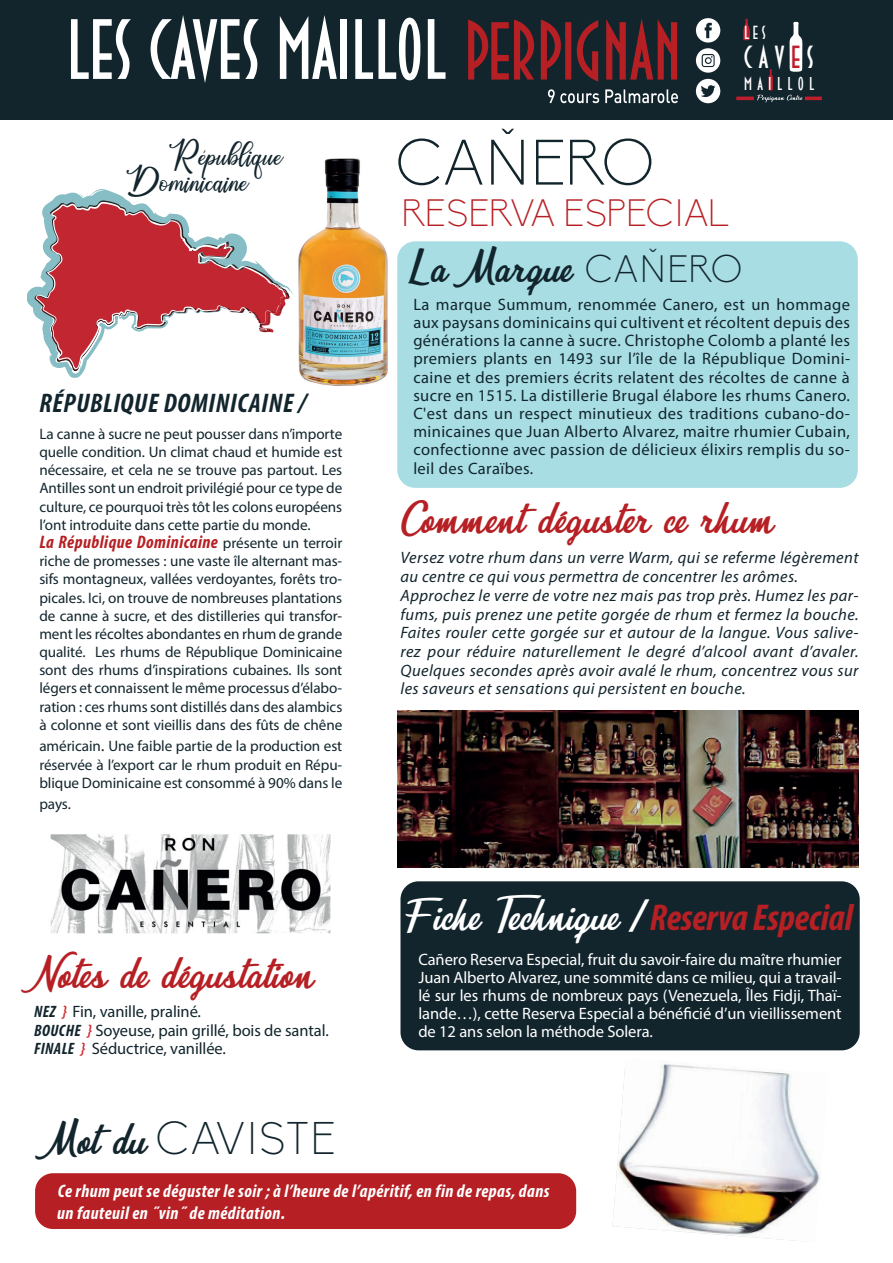
<style>
.page{position:relative;width:893px;height:1263px;background:#fff}
.page>*{position:absolute;margin:0;border:0;box-sizing:border-box;transform-origin:0 0}
.t1{font:84.9px "Deco Tech TL";color:#fff}
.t2{font:300 63px "Biko";letter-spacing:-.02em;color:#12252d}
.t3{font:45px "Mirella";color:#b62024}
.t4{font:45px "Mirella";color:#12252d}
.t5{font:300 45px "Biko";letter-spacing:.005em;color:#12252d}
.t6{font:italic 700 condensed 37.5px "Myriad Pro";letter-spacing:-.005em;color:#b62024}
.t7{font:300 37.5px "Biko";letter-spacing:-.02em;color:#b62024}
.t8{font:35.4px/25.8px "happy Birthday";color:#12252d}
.t9{font:31.8px "Deco Tech TL";letter-spacing:.2em;color:#fff}
.t10{font:italic 700 condensed 27px "Myriad Pro";letter-spacing:.025em;color:#12252d}
.t11{font:18.9px "Deco Tech TL";color:#fff}
.t12{font:18.45px "Deco Tech TL";letter-spacing:.28em;color:#fff}
.t13{font:italic 700 condensed 18.15px/21.8px "Myriad Pro";letter-spacing:.025em;color:#fff}
.t14{font:italic 700 condensed 18.15px "Myriad Pro";letter-spacing:.025em;color:#b62024}
.t15{font:16.5px/18.1px "Myriad Pro";letter-spacing:-.005em;color:#12252d}
.t16{font:italic 16.5px/18.8px "Myriad Pro";letter-spacing:.025em;color:#12252d}
.t17{font:16.5px/18.1px "Myriad Pro";letter-spacing:-.005em;color:#fff;text-align:justify}
.t18{font:15.15px/18.1px "Myriad Pro";letter-spacing:-.005em;color:#12252d;text-align:justify}
.s1{color:#be1d2c}
.s2{font-weight:400;font-style:normal;font-stretch:normal;font-size:15.15px;color:#12252d}
.s3{font-family:"Minion Pro";font-size:18px;color:#231f20}
.s4{font-weight:700;font-style:italic;font-stretch:condensed}
.s5{font-weight:600;font-style:italic;color:#d1232a}
.s6{font-family:"Biko";font-weight:300;font-size:37.5px}
.s7{font-family:"Mirella";font-weight:400;font-style:normal;font-stretch:normal;font-size:45px;color:#fff}
.s8{font-size:45px;color:#fff}
.s9{font-family:"Mirella";font-weight:400}
</style>
<div class="page">
<div style="left:0;top:0;width:893px;height:119px;background:#12252d"></div>
<div style="left:35px;top:1173px;width:541px;height:56px;background:#b62024;border-radius:18px"></div>
<svg style="left:548px;top:89px;width:51px;height:14px"></svg>
<svg style="left:605px;top:89px;width:73px;height:14px"></svg>
<svg style="left:468px;top:18px;width:209px;height:64px"></svg>
<svg style="left:696px;top:18px;width:24px;height:55px"></svg>
<svg style="left:696px;top:79px;width:24px;height:24px"></svg>
<svg style="left:736px;top:19px;width:86px;height:83px"></svg>
<div style="left:400px;top:881px;width:460px;height:169px;background:#12252d;border-radius:18px"></div>
<img style="left:612px;top:1064px;width:209px;height:178px">
<svg style="left:27px;top:189px;width:266px;height:189px"></svg>
<svg style="left:34px;top:200px;width:255px;height:171px"></svg>
<img style="left:50px;top:834px;width:281px;height:100px">
<img style="left:397px;top:710px;width:461px;height:157px">
<img style="left:298px;top:158px;width:90px;height:228px">
<div style="left:397px;top:241px;width:461px;height:247px;background:#a8dde4;border-radius:18px"></div>
<h1 class="t1" style="left:67px;top:5px;width:381px">LES CAVES MAILLOL</h1>
<p class="t11" style="left:744px;top:23px;width:23px">LES</p>
<h3 class="t9" style="left:744px;top:41px;width:72px">CAV<span class="s1">E</span>S</h3>
<p class="t12" style="left:744px;top:74px;width:72px">MAILLOL</p>
<h3 class="t8" style="left:127px;top:140px;width:157px;text-indent:43px">République<br>Dominicaine</h3>
<h3 class="t10" style="left:39px;top:386px;width:268px">RÉPUBLIQUE DOMINICAINE /</h3>
<p class="t18" style="left:39px;top:424px;width:304px">La canne à sucre ne peut pousser dans n’importe quelle condition. Un climat chaud et humide est nécessaire, et cela ne se trouve pas partout. Les Antilles sont un endroit privilégié pour ce type de culture, ce pourquoi très tôt les colons européens l’ont introduite dans cette partie du monde.</p>
<p class="t14" style="left:39px;top:531px;width:304px">La République Dominicaine <span class="s2">présente un terroir</span></p>
<p class="t18" style="left:39px;top:552px;width:304px">riche de promesses : une vaste île alternant mas&shy;sifs montagneux, vallées verdoyantes, forêts tro&shy;picales. Ici, on trouve de nombreuses plantations de canne à sucre, et des distilleries qui transfor&shy;ment les récoltes abondantes en rhum de grande qualité. Les rhums de République Dominicaine sont des rhums d’inspirations cubaines. Ils sont légers et connaissent le même processus d’élabo&shy;ration : ces rhums sont distillés dans des alambics à colonne et sont vieillis dans des fûts de chêne</p>
<p class="t18" style="left:39px;top:737px;width:304px">américain<span class="s3">.</span> Une faible partie de la production est réservée à l’export car le rhum produit en Répu&shy;blique Dominicaine est consommé à 90% dans le</p>
<p class="t18" style="left:39px;top:795px;width:33px">pays.</p>
<h3 class="t3" style="left:34px;top:944px;width:281px">Notes de dégustation</h3>
<p class="t15" style="left:34px;top:1001px;width:296px;line-height:19.8px"><span class="s4">NEZ</span> <span class="s5">}</span> Fin, vanille, praliné.<br><span class="s4">BOUCHE</span> <span class="s5">}</span> Soyeuse, pain grillé, bois de santal.</p>
<p class="t15" style="left:34px;top:1039px;width:193px"><span class="s4">FINALE</span> <span class="s5">}</span> Séductrice, vanillée.</p>
<h2 class="t2" style="left:397px;top:127px;width:259px">CAŇERO</h2>
<h3 class="t7" style="left:402px;top:191px;width:330px">RESERVA ESPECIAL</h3>
<h3 class="t4" style="left:409px;top:239px;width:335px">LaMarque <span class="s6">CAŇERO</span></h3>
<p class="t15" style="left:413px;top:295px;width:438px;text-align:justify">La marque Summum, renommée Canero, est un hommage aux paysans dominicains qui cultivent et récoltent depuis des générations la canne à sucre. Christophe Colomb a planté les premiers plants en 1493 sur l’île de la République Domini&shy;caine et des premiers écrits relatent des récoltes de canne à sucre en 1515. La distillerie Brugal élabore les rhums Canero.<br>C'est dans un respect minutieux des traditions cubano-do&shy;minicaines que Juan Alberto Alvarez, maitre rhumier Cubain, confectionne avec passion de délicieux élixirs remplis du so&shy;leil des Caraïbes.</p>
<h3 class="t3" style="left:400px;top:490px;width:375px">Comment déguster ce rhum</h3>
<p class="t16" style="left:400px;top:548px;width:460px">Versez votre rhum dans un verre Warm, qui se referme légèrement au centre ce qui vous permettra de concentrer les arômes.<br>Approchez le verre de votre nez mais pas trop près. Humez les par&shy;fums, puis prenez une petite gorgée de rhum et fermez la bouche.<br>Faites rouler cette gorgée sur et autour de la langue. Vous salive&shy;rez pour réduire naturellement le degré d’alcool avant d’avaler.<br>Quelques secondes après avoir avalé le rhum, concentrez vous sur les saveurs et sensations qui persistent en bouche.</p>
<h3 class="t6" style="left:403px;top:894px;width:452px"><span class="s7">Fiche Technique</span> <span class="s8">/</span> Reserva Especial</h3>
<p class="t17" style="left:418px;top:950px;width:425px">Cañero Reserva Especial, fruit du savoir-faire du maître rhumier Juan Alberto Alvarez, une sommité dans ce milieu, qui a travail&shy;lé sur les rhums de nombreux pays (Venezuela, Îles Fidji, Thaï&shy;lande…), cette Reserva Especial a bénéficié d’un vieillissement de 12 ans selon la méthode Solera.</p>
<h3 class="t5" style="left:35px;top:1113px;width:302px"><span class="s9">Mot du</span> CAVISTE</h3>
<p class="t13" style="left:57px;top:1180px;width:494px">Ce rhum peut se déguster le soir ; à l’heure de l’apéritif, en fin de repas, dans un fauteuil en ˝vin˝ de méditation.</p>
</div>
